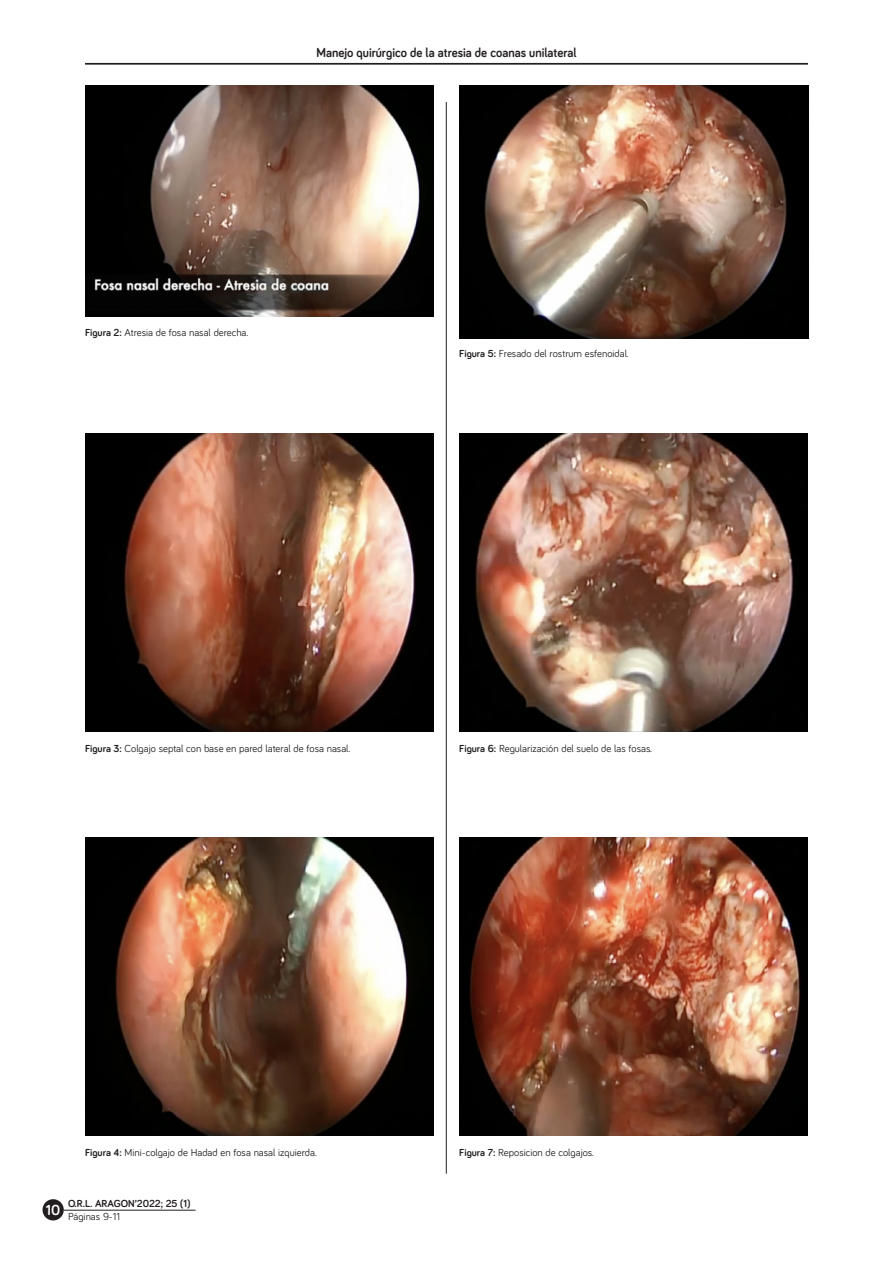
<style>
.page{position:relative;width:893px;height:1263px;background:#fff}
.page>*{position:absolute;margin:0;border:0;box-sizing:border-box;transform-origin:0 0}
.t1{font:700 15px "Bariol";color:#fff}
.t2{font:700 13.5px "Bariol";color:#231f20;scale:.94 1}
.texto_normal{font:10.5px "Bariol";color:#231f20}
.t3{font:700 10.5px "Bariol";color:#231f20}
.s1{font-weight:700}
</style>
<div class="page">
<hr style="left:85px;top:63px;width:723px;height:2px;background:#231f20">
<hr style="left:446px;top:102px;width:1px;height:1072px;background:#231f20">
<img style="left:85px;top:85px;width:349px;height:232px">
<img style="left:85px;top:434px;width:349px;height:297px">
<img style="left:85px;top:838px;width:349px;height:297px">
<img style="left:459px;top:85px;width:349px;height:253px">
<img style="left:459px;top:434px;width:349px;height:297px">
<img style="left:459px;top:838px;width:349px;height:297px">
<hr style="left:64px;top:1210px;width:132px;height:1px;background:#231f20">
<div style="left:43px;top:1199px;width:21px;height:21px;background:#231f20;border-radius:50%"></div>
<p class="t2" style="left:317px;top:44px;width:278px">Manejo quirúrgico de la atresia de coanas unilateral</p>
<p class="texto_normal" style="left:85px;top:325px;width:165px"><span class="s1">Figura 2:</span> Atresia de fosa nasal derecha.</p>
<p class="texto_normal" style="left:459px;top:346px;width:171px"><span class="s1">Figura 5:</span> Fresado del rostrum esfenoidal.</p>
<p class="texto_normal" style="left:85px;top:742px;width:267px"><span class="s1">Figura 3:</span> Colgajo septal con base en pared lateral de fosa nasal.</p>
<p class="texto_normal" style="left:459px;top:742px;width:194px"><span class="s1">Figura 6:</span> Regularización del suelo de las fosas.</p>
<p class="texto_normal" style="left:85px;top:1146px;width:233px"><span class="s1">Figura 4:</span> Mini-colgajo de Hadad en fosa nasal izquierda.</p>
<p class="texto_normal" style="left:459px;top:1146px;width:136px"><span class="s1">Figura 7:</span> Reposicion de colgajos.</p>
<p class="t1" style="left:46px;top:1200px;width:16px">10</p>
<p class="t3" style="left:68px;top:1197px;width:124px">O.R.L. ARAGON’2022; 25 (1)</p>
<p class="texto_normal" style="left:68px;top:1209px;width:54px">Páginas 9-11</p>
</div>
